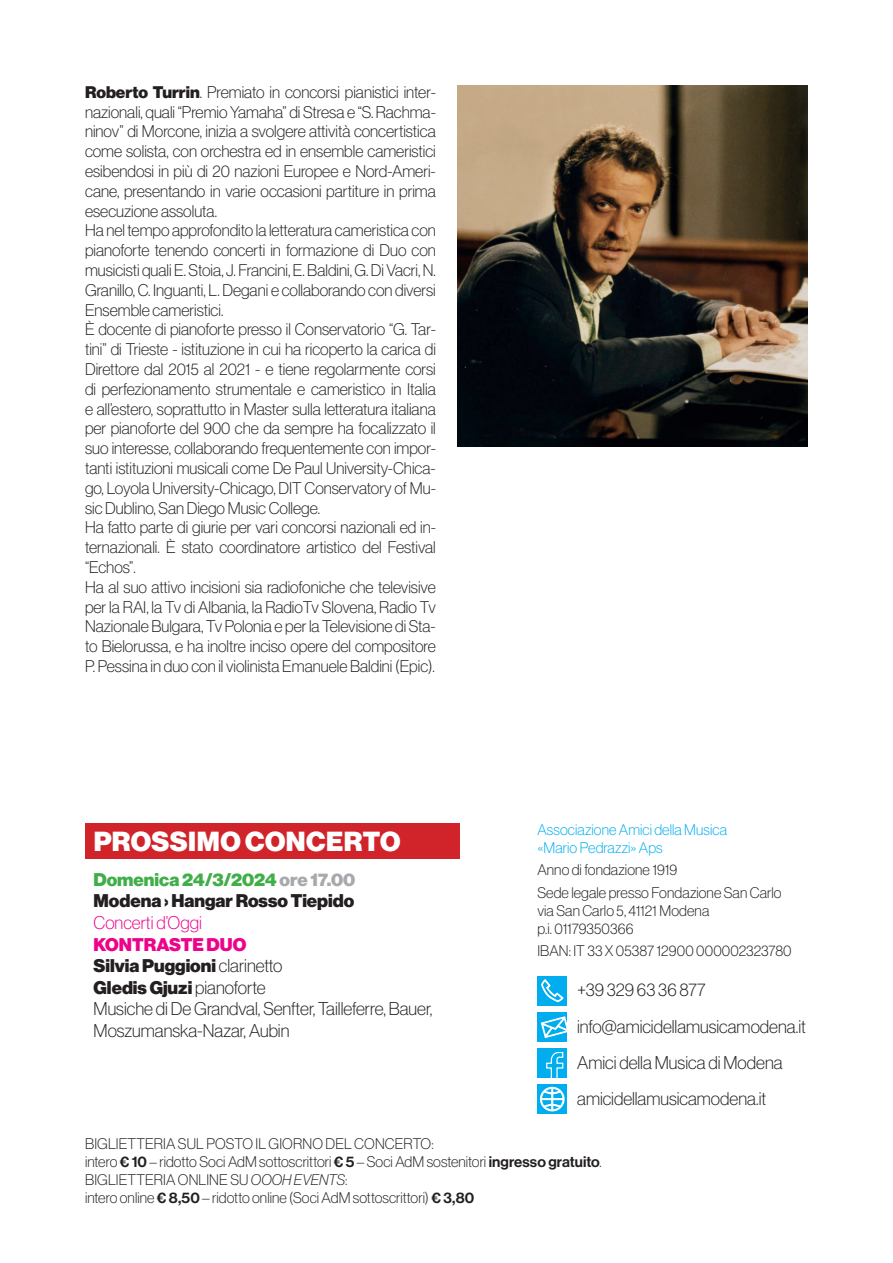
<style>
.page{position:relative;width:893px;height:1263px;background:#fff}
.page>*{position:absolute;margin:0;border:0;box-sizing:border-box;transform-origin:0 0}
.t1{font:27px "N Haas Grotesk DS Pro 95 Blk";letter-spacing:.02em;color:#fff}
.t2{font:18px/21.6px "N Haas Grotesk DS Pro 35 X Lt";color:#231f20}
.t3{font:18px/21.6px "N Haas Grotesk DS Pro 95 Blk";color:#231f20}
.t4{font:18px "N Haas Grotesk DS Pro 35 X Lt";color:#ed028c}
.t5{font:16.5px/19.8px "N Haas Grotesk DS Pro 35 X Lt";color:#231f20}
.t6{font:15px/18px "N Haas Grotesk DS Pro 35 X Lt";letter-spacing:.005em;color:#231f20}
.t7{font:15px/18px "N Haas Grotesk DS Pro 35 X Lt";letter-spacing:.005em;color:#00aeef}
.s1{font-family:"N Haas Grotesk DS Pro 95 Blk"}
.s2{color:#40ae49}
.s3{color:#a8a9ad}
.s4{color:#ed028c}
.s5{font-family:"N Haas Grotesk DS Pro 35 X Lt"}
.s6{font-family:"N Haas Grotesk DS Pro 65 Md"}
.s7{font-family:"N Haas Grotesk DS Pro 36 X Lt It"}
</style>
<div class="page">
<div style="left:85px;top:824px;width:374px;height:35px;background:#d1232a"></div>
<div style="left:537px;top:976px;width:30px;height:29px;background:#00aeef"></div>
<svg style="left:541px;top:979px;width:22px;height:23px"></svg>
<div style="left:537px;top:1048px;width:30px;height:30px;background:#00aeef"></div>
<svg style="left:546px;top:1051px;width:18px;height:27px"></svg>
<div style="left:537px;top:1012px;width:30px;height:30px;background:#00aeef"></div>
<svg style="left:541px;top:1016px;width:26px;height:22px"></svg>
<div style="left:537px;top:1084px;width:30px;height:30px;background:#00aeef"></div>
<svg style="left:540px;top:1087px;width:24px;height:24px"></svg>
<img style="left:457px;top:85px;width:351px;height:361px">
<p class="t5" style="left:85px;top:82px;width:352px"><span class="s1">Roberto Turrin</span>. Premiato in concorsi pianistici inter&shy;nazionali, quali “Premio Yamaha” di Stresa e “S. Rachma&shy;ninov” di Morcone, inizia a svolgere attività concertistica come solista, con orchestra ed in ensemble cameristici esibendosi in più di 20 nazioni Europee e Nord-Ameri&shy;cane, presentando in varie occasioni partiture in prima esecuzione assoluta.<br>Ha nel tempo approfondito la letteratura cameristica con pianoforte tenendo concerti in formazione di Duo con musicisti quali E. Stoia, J. Francini, E. Baldini, G. Di Vacri, N.<br>Granillo, C. Inguanti, L. Degani e collaborando con diversi Ensemble cameristici.<br>È docente di pianoforte presso il Conservatorio “G. Tar&shy;tini” di Trieste - istituzione in cui ha ricoperto la carica di Direttore dal 2015 al 2021 - e tiene regolarmente corsi di perfezionamento strumentale e cameristico in Italia e all’estero, soprattutto in Master sulla letteratura italiana per pianoforte del 900 che da sempre ha focalizzato il suo interesse, collaborando frequentemente con impor&shy;tanti istituzioni musicali come De Paul University-Chica&shy;go, Loyola University-Chicago, DIT Conservatory of Mu&shy;sic Dublino, San Diego Music College.<br>Ha fatto parte di giurie per vari concorsi nazionali ed in&shy;ternazionali. È stato coordinatore artistico del Festival “Echos”.<br>Ha al suo attivo incisioni sia radiofoniche che televisive per la RAI, la Tv di Albania, la RadioTv Slovena, Radio Tv Nazionale Bulgara, Tv Polonia e per la Televisione di Sta&shy;to Bielorussa, e ha inoltre inciso opere del compositore P. Pessina in duo con il violinista Emanuele Baldini (Epic).</p>
<h1 class="t1" style="left:94px;top:826px;width:308px">PROSSIMO CONCERTO</h1>
<p class="t3" style="left:94px;top:869px;width:263px"><span class="s2">Domenica 24/3/2024</span> <span class="s3">ore 17.00<br></span>Modena › Hangar Rosso Tiepido</p>
<p class="t4" style="left:94px;top:912px;width:110px">Concerti d’Oggi</p>
<p class="t3" style="left:94px;top:934px;width:190px"><span class="s4">KONTRASTE DUO<br></span>Silvia Puggioni <span class="s5">clarinetto<br></span>Gledis Gjuzi <span class="s5">pianoforte</span></p>
<p class="t2" style="left:94px;top:998px;width:340px">Musiche di De Grandval, Senfter, Tailleferre, Bauer,<br>Moszumanska-Nazar, Aubin</p>
<p class="t7" style="left:537px;top:821px;width:191px">Associazione Amici della Musica «Mario Pedrazzi» Aps</p>
<p class="t6" style="left:537px;top:859px;width:246px;line-height:22.2px">Anno di fondazione 1919<br>Sede legale presso Fondazione San Carlo</p>
<p class="t6" style="left:537px;top:901px;width:173px">via San Carlo 5, 41121 Modena p.i. 01179350366</p>
<p class="t6" style="left:537px;top:941px;width:256px">IBAN: IT 33 X 05387 12900 000002323780</p>
<p class="t2" style="left:577px;top:979px;width:130px">+39 329 63 36 877</p>
<p class="t2" style="left:577px;top:1015px;width:230px">info@amicidellamusicamodena.it</p>
<p class="t2" style="left:577px;top:1051px;width:207px">Amici della Musica di Modena</p>
<p class="t2" style="left:577px;top:1088px;width:190px">amicidellamusicamodena.it</p>
<p class="t6" style="left:85px;top:1135px;width:518px">BIGLIETTERIA SUL POSTO IL GIORNO DEL CONCERTO:<br>intero <span class="s6">€ 10</span> – ridotto Soci AdM sottoscrittori <span class="s6">€ 5</span> – Soci AdM sostenitori <span class="s6">ingresso gratuito</span>.<br>BIGLIETTERIA ONLINE SU <span class="s7">OOOH EVENTS</span>:<br>intero online <span class="s6">€ 8,50</span> – ridotto online (Soci AdM sottoscrittori) <span class="s6">€ 3,80</span></p>
</div>
